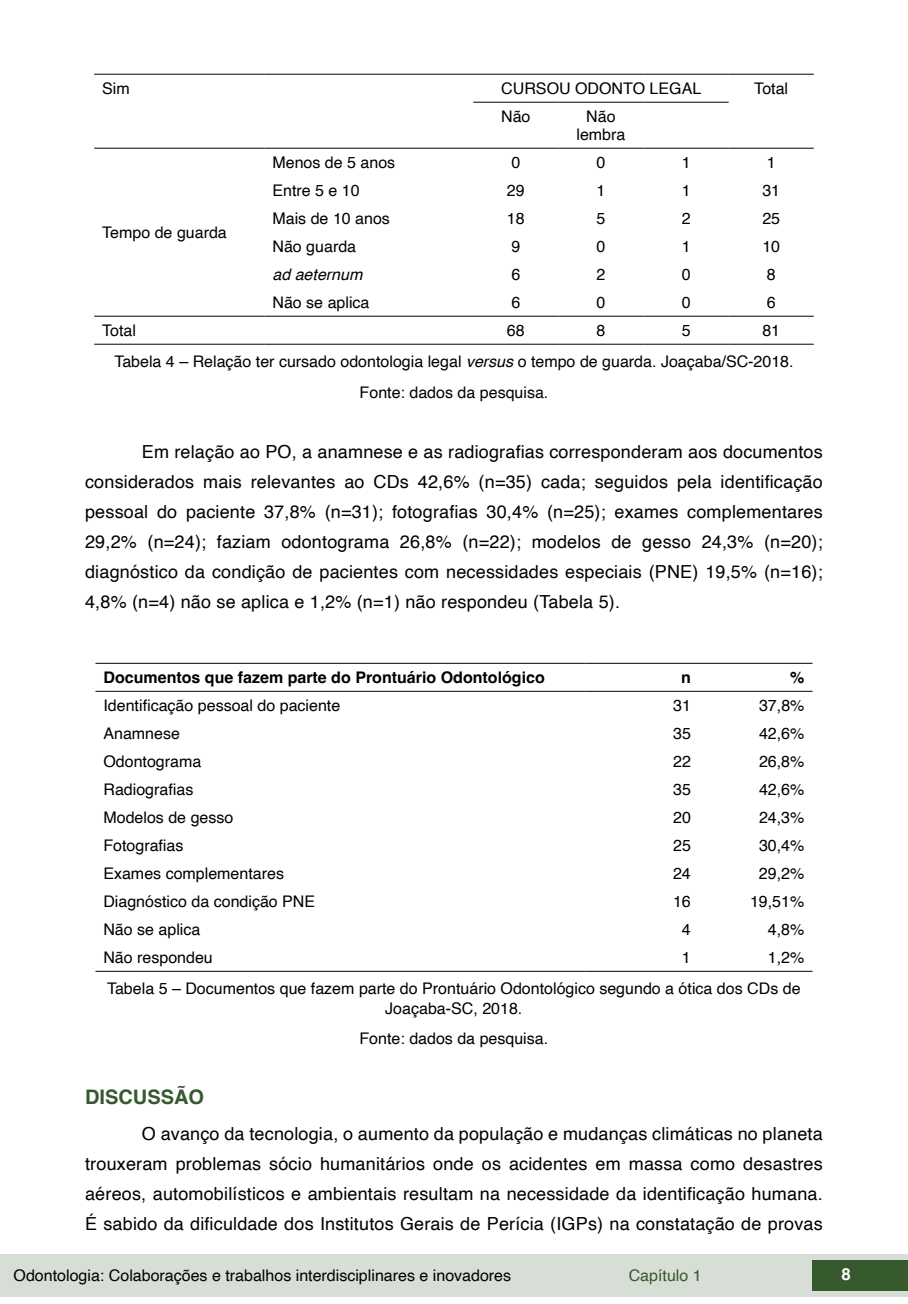
<style>
.page{position:relative;width:908px;height:1304px;background:#fff}
.page>*{position:absolute;margin:0;border:0;box-sizing:border-box;transform-origin:0 0}
.t1{font:700 20px "Helvetica";color:#36592e}
.t2{font:18px/30px "Helvetica";letter-spacing:.01em;color:#000;text-align:justify}
.t3{font:700 16.8px "Helvetica";color:#fff}
.t4{font:16px/18px "Helvetica";color:#000;text-align:center}
.t5{font:700 16px "Helvetica";color:#000}
.t6{font:italic 16px "Helvetica";color:#000}
.t7{font:16px "Helvetica";color:#36592e}
.s1{font-style:italic}
</style>
<div class="page">
<div style="left:0;top:1254px;width:906px;height:43px;background:#d7ded5"></div>
<div style="left:812px;top:1261px;width:95px;height:30px;background:#36592e"></div>
<svg style="left:94px;top:101px;width:719px;height:243px"></svg>
<hr style="left:473px;top:102px;width:85px;height:1px;background:#000">
<hr style="left:558px;top:102px;width:85px;height:1px;background:#000">
<hr style="left:643px;top:102px;width:85px;height:1px;background:#000">
<hr style="left:94px;top:316px;width:170px;height:1px;background:#000">
<hr style="left:264px;top:316px;width:209px;height:1px;background:#000">
<hr style="left:94px;top:344px;width:170px;height:1px;background:#000">
<hr style="left:264px;top:344px;width:209px;height:1px;background:#000">
<hr style="left:473px;top:316px;width:85px;height:1px;background:#000">
<hr style="left:558px;top:316px;width:85px;height:1px;background:#000">
<hr style="left:643px;top:316px;width:85px;height:1px;background:#000">
<hr style="left:728px;top:316px;width:85px;height:1px;background:#000">
<hr style="left:473px;top:344px;width:85px;height:1px;background:#000">
<hr style="left:558px;top:344px;width:85px;height:1px;background:#000">
<hr style="left:643px;top:344px;width:85px;height:1px;background:#000">
<hr style="left:728px;top:344px;width:85px;height:1px;background:#000">
<hr style="left:94px;top:74px;width:170px;height:1px;background:#000">
<hr style="left:264px;top:74px;width:209px;height:1px;background:#000">
<hr style="left:94px;top:148px;width:170px;height:1px;background:#000">
<hr style="left:264px;top:148px;width:209px;height:1px;background:#000">
<hr style="left:473px;top:74px;width:85px;height:1px;background:#000">
<hr style="left:558px;top:74px;width:85px;height:1px;background:#000">
<hr style="left:643px;top:74px;width:85px;height:1px;background:#000">
<hr style="left:728px;top:74px;width:85px;height:1px;background:#000">
<hr style="left:728px;top:148px;width:85px;height:1px;background:#000">
<hr style="left:473px;top:148px;width:85px;height:1px;background:#000">
<hr style="left:558px;top:148px;width:85px;height:1px;background:#000">
<hr style="left:643px;top:148px;width:85px;height:1px;background:#000">
<hr style="left:95px;top:663px;width:490px;height:1px;background:#000">
<hr style="left:585px;top:663px;width:113px;height:1px;background:#000">
<hr style="left:698px;top:663px;width:114px;height:1px;background:#000">
<hr style="left:95px;top:691px;width:490px;height:1px;background:#000">
<hr style="left:585px;top:691px;width:113px;height:1px;background:#000">
<hr style="left:698px;top:691px;width:114px;height:1px;background:#000">
<hr style="left:95px;top:971px;width:490px;height:1px;background:#000">
<hr style="left:585px;top:971px;width:113px;height:1px;background:#000">
<hr style="left:698px;top:971px;width:114px;height:1px;background:#000">
<p class="t4" style="left:102px;top:80px;width:29px">Sim</p>
<p class="t4" style="left:501px;top:80px;width:201px">CURSOU ODONTO LEGAL</p>
<p class="t4" style="left:754px;top:80px;width:35px">Total</p>
<p class="t4" style="left:501px;top:108px;width:31px">Não</p>
<p class="t4" style="left:576px;top:108px;width:50px">Não lembra</p>
<p class="t4" style="left:102px;top:224px;width:126px">Tempo de guarda</p>
<p class="t4" style="left:272px;top:154px;width:124px">Menos de 5 anos</p>
<p class="t4" style="left:511px;top:154px;width:10px">0</p>
<p class="t4" style="left:596px;top:154px;width:10px">0</p>
<p class="t4" style="left:681px;top:154px;width:10px">1</p>
<p class="t4" style="left:766px;top:154px;width:10px">1</p>
<p class="t4" style="left:272px;top:182px;width:89px">Entre 5 e 10</p>
<p class="t4" style="left:506px;top:182px;width:19px">29</p>
<p class="t4" style="left:596px;top:182px;width:10px">1</p>
<p class="t4" style="left:681px;top:182px;width:10px">1</p>
<p class="t4" style="left:762px;top:182px;width:19px">31</p>
<p class="t4" style="left:272px;top:210px;width:119px">Mais de 10 anos</p>
<p class="t4" style="left:506px;top:210px;width:19px">18</p>
<p class="t4" style="left:596px;top:210px;width:10px">5</p>
<p class="t4" style="left:681px;top:210px;width:10px">2</p>
<p class="t4" style="left:762px;top:210px;width:19px">25</p>
<p class="t4" style="left:272px;top:238px;width:85px">Não guarda</p>
<p class="t4" style="left:511px;top:238px;width:10px">9</p>
<p class="t4" style="left:596px;top:238px;width:10px">0</p>
<p class="t4" style="left:681px;top:238px;width:10px">1</p>
<p class="t4" style="left:762px;top:238px;width:19px">10</p>
<p class="t6" style="left:272px;top:262px;width:91px">ad aeternum</p>
<p class="t4" style="left:511px;top:266px;width:10px">6</p>
<p class="t4" style="left:596px;top:266px;width:10px">2</p>
<p class="t4" style="left:681px;top:266px;width:10px">0</p>
<p class="t4" style="left:766px;top:266px;width:10px">8</p>
<p class="t4" style="left:272px;top:294px;width:98px">Não se aplica</p>
<p class="t4" style="left:511px;top:294px;width:10px">6</p>
<p class="t4" style="left:596px;top:294px;width:10px">0</p>
<p class="t4" style="left:681px;top:294px;width:10px">0</p>
<p class="t4" style="left:766px;top:294px;width:10px">6</p>
<p class="t4" style="left:102px;top:322px;width:35px">Total</p>
<p class="t4" style="left:506px;top:322px;width:19px">68</p>
<p class="t4" style="left:596px;top:322px;width:10px">8</p>
<p class="t4" style="left:681px;top:322px;width:10px">5</p>
<p class="t4" style="left:762px;top:322px;width:19px">81</p>
<p class="t4" style="left:114px;top:353px;width:680px">Tabela 4 – Relação ter cursado odontologia legal <span class="s1">versus</span> o tempo de guarda. Joaçaba/SC-2018.</p>
<p class="t4" style="left:359px;top:384px;width:190px">Fonte: dados da pesquisa.</p>
<p class="t2" style="left:85px;top:437px;width:738px;text-indent:57px">Em relação ao PO, a anamnese e as radiografias corresponderam aos documentos considerados mais relevantes ao CDs 42,6% (n=35) cada; seguidos pela identificação pessoal do paciente 37,8% (n=31); fotografias 30,4% (n=25); exames complementares 29,2% (n=24); faziam odontograma 26,8% (n=22); modelos de gesso 24,3% (n=20); diagnóstico da condição de pacientes com necessidades especiais (PNE) 19,5% (n=16); 4,8% (n=4) não se aplica e 1,2% (n=1) não respondeu (Tabela 5).</p>
<p class="t5" style="left:103px;top:668px;width:442px">Documentos que fazem parte do Prontuário Odontológico</p>
<p class="t5" style="left:681px;top:668px;width:11px">n</p>
<p class="t5" style="left:789px;top:668px;width:16px">%</p>
<p class="t4" style="left:103px;top:697px;width:238px">Identificação pessoal do paciente</p>
<p class="t4" style="left:673px;top:697px;width:19px">31</p>
<p class="t4" style="left:758px;top:697px;width:47px">37,8%</p>
<p class="t4" style="left:103px;top:725px;width:78px">Anamnese</p>
<p class="t4" style="left:672px;top:725px;width:19px">35</p>
<p class="t4" style="left:758px;top:725px;width:47px">42,6%</p>
<p class="t4" style="left:103px;top:753px;width:99px">Odontograma</p>
<p class="t4" style="left:672px;top:753px;width:19px">22</p>
<p class="t4" style="left:758px;top:753px;width:47px">26,8%</p>
<p class="t4" style="left:103px;top:781px;width:91px">Radiografias</p>
<p class="t4" style="left:672px;top:781px;width:19px">35</p>
<p class="t4" style="left:758px;top:781px;width:47px">42,6%</p>
<p class="t4" style="left:103px;top:809px;width:131px">Modelos de gesso</p>
<p class="t4" style="left:672px;top:809px;width:19px">20</p>
<p class="t4" style="left:758px;top:809px;width:47px">24,3%</p>
<p class="t4" style="left:103px;top:837px;width:82px">Fotografias</p>
<p class="t4" style="left:672px;top:837px;width:19px">25</p>
<p class="t4" style="left:758px;top:837px;width:47px">30,4%</p>
<p class="t4" style="left:103px;top:865px;width:182px">Exames complementares</p>
<p class="t4" style="left:672px;top:865px;width:19px">24</p>
<p class="t4" style="left:758px;top:865px;width:47px">29,2%</p>
<p class="t4" style="left:103px;top:893px;width:213px">Diagnóstico da condição PNE</p>
<p class="t4" style="left:672px;top:893px;width:19px">16</p>
<p class="t4" style="left:749px;top:893px;width:56px">19,51%</p>
<p class="t4" style="left:103px;top:921px;width:98px">Não se aplica</p>
<p class="t4" style="left:681px;top:921px;width:10px">4</p>
<p class="t4" style="left:767px;top:921px;width:38px">4,8%</p>
<p class="t4" style="left:103px;top:949px;width:111px">Não respondeu</p>
<p class="t4" style="left:681px;top:949px;width:10px">1</p>
<p class="t4" style="left:107px;top:943px;width:698px;line-height:31px;text-align:right">1,2%<br>Tabela 5 – Documentos que fazem parte do Prontuário Odontológico segundo a ótica dos CDs de</p>
<p class="t4" style="left:359px;top:993px;width:190px;line-height:30.6px">Joaçaba-SC, 2018.<br>Fonte: dados da pesquisa.</p>
<p class="t1" style="left:85px;top:1085px;width:120px">DISCUSSÃO</p>
<p class="t2" style="left:85px;top:1119px;width:738px;text-indent:57px">O avanço da tecnologia, o aumento da população e mudanças climáticas no planeta trouxeram problemas sócio humanitários onde os acidentes em massa como desastres aéreos, automobilísticos e ambientais resultam na necessidade da identificação humana.<br>É sabido da dificuldade dos Institutos Gerais de Perícia (IGPs) na constatação de provas</p>
<p class="t4" style="left:14px;top:1267px;width:499px">Odontologia: Colaborações e trabalhos interdisciplinares e inovadores</p>
<p class="t7" style="left:628px;top:1263px;width:74px">Capítulo 1</p>
<p class="t3" style="left:841px;top:1264px;width:11px">8</p>
</div>
